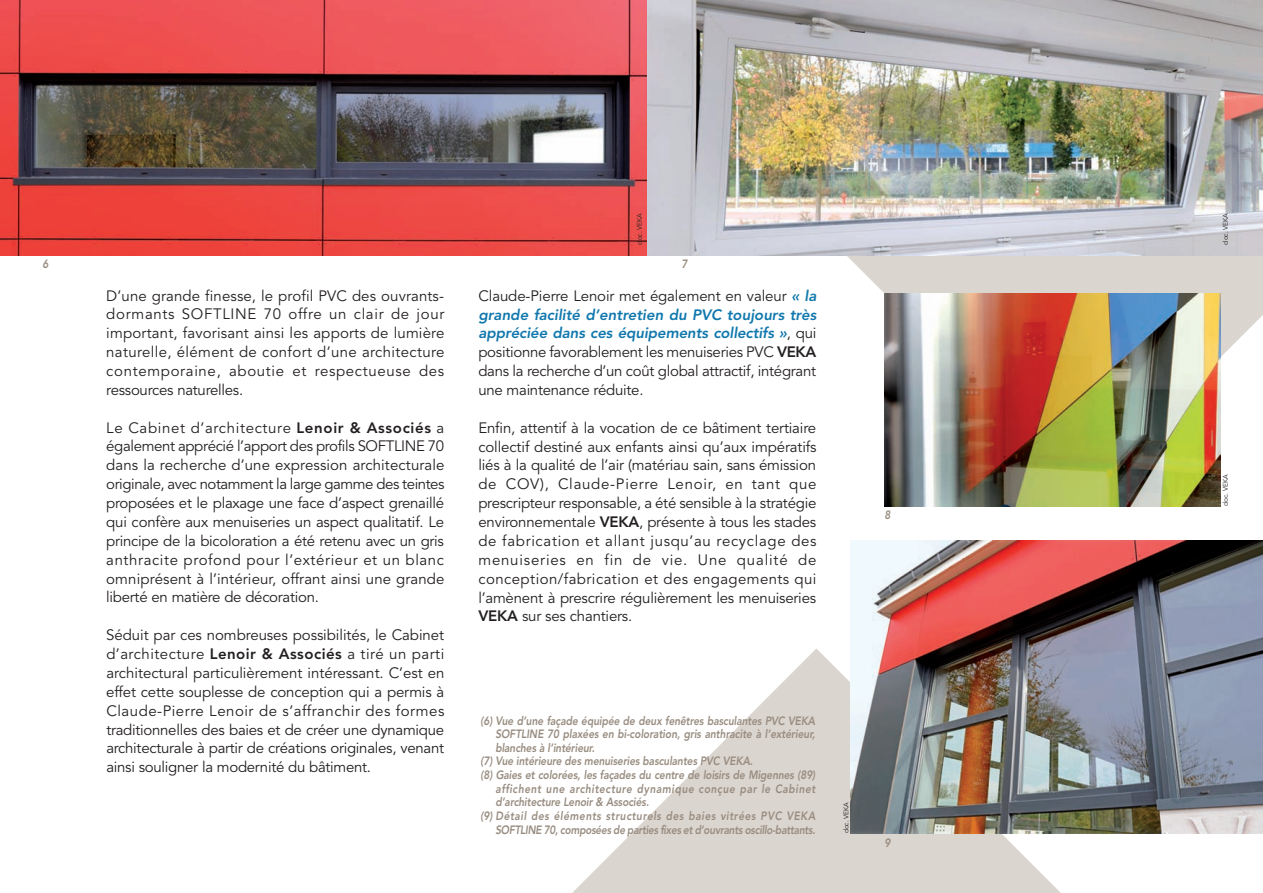
<style>
.page{position:relative;width:1263px;height:893px;background:#fff}
.page>*{position:absolute;margin:0;border:0;box-sizing:border-box;transform-origin:0 0}
.t1{font:15px/18.9px "Avenir";letter-spacing:-.02em;color:#231f20;text-align:justify}
.t2{font:italic 800 12px "Avenir";letter-spacing:-.01em;color:#988c80;scale:.85 1}
.t3{font:italic 800 12px "Avenir";letter-spacing:.055em;color:#988c80;scale:.85 1}
.t4{font:italic 800 12px "Avenir";letter-spacing:-.01em;color:#988c80;scale:.84 1}
.t5{font:6.75px "Avenir";letter-spacing:-.015em;color:#231f20}
.s1{font-weight:800}
.s2{font-weight:800;font-style:italic;color:#1178ad}
</style>
<div class="page">
<svg style="left:823px;top:255px;width:440px;height:238px"></svg>
<svg style="left:572px;top:648px;width:506px;height:245px;fill:#dbd5cf"></svg>
<img style="left:0;top:0;width:1263px;height:255px">
<img style="left:850px;top:540px;width:413px;height:293px">
<img style="left:884px;top:293px;width:336px;height:213px">
<p class="t5" style="left:637px;top:244px;width:33px;rotate:-90deg">doc. VEKA</p>
<p class="t5" style="left:1222px;top:244px;width:33px;rotate:-90deg">doc. VEKA</p>
<p class="t2" style="left:43px;top:259px;width:9px">6</p>
<p class="t2" style="left:681px;top:259px;width:9px">7</p>
<p class="t1" style="left:106px;top:287px;width:340px">D’une grande finesse, le profil PVC des ouvrants&shy;dormants SOFTLINE 70 offre un clair de jour important, favorisant ainsi les apports de lumière naturelle, élément de confort d’une architecture contemporaine, aboutie et respectueuse des ressources naturelles.</p>
<p class="t1" style="left:106px;top:419px;width:340px">Le Cabinet d’architecture <span class="s1">Lenoir &amp; Associés</span> a également apprécié l’apport des profils SOFTLINE 70 dans la recherche d’une expression architecturale originale, avec notamment la large gamme des teintes proposées et le plaxage une face d’aspect grenaillé qui confère aux menuiseries un aspect qualitatif. Le principe de la bicoloration a été retenu avec un gris anthracite profond pour l’extérieur et un blanc omniprésent à l’intérieur, offrant ainsi une grande liberté en matière de décoration.</p>
<p class="t1" style="left:106px;top:627px;width:340px">Séduit par ces nombreuses possibilités, le Cabinet d’architecture <span class="s1">Lenoir &amp; Associés</span> a tiré un parti architectural particulièrement intéressant. C’est en effet cette souplesse de conception qui a permis à Claude-Pierre Lenoir de s’affranchir des formes traditionnelles des baies et de créer une dynamique architecturale à partir de créations originales, venant ainsi souligner la modernité du bâtiment.</p>
<p class="t1" style="left:478px;top:287px;width:340px">Claude-Pierre Lenoir met également en valeur <span class="s2">« la grande facilité d’entretien du PVC toujours très appréciée dans ces équipements collectifs »</span>, qui positionne favorablement les menuiseries PVC <span class="s1">VEKA </span>dans la recherche d’un coût global attractif, intégrant une maintenance réduite.</p>
<p class="t1" style="left:478px;top:419px;width:340px">Enfin, attentif à la vocation de ce bâtiment tertiaire collectif destiné aux enfants ainsi qu’aux impératifs liés à la qualité de l’air (matériau sain, sans émission de COV), Claude-Pierre Lenoir, en tant que prescripteur responsable, a été sensible à la stratégie environnementale <span class="s1">VEKA</span>, présente à tous les stades de fabrication et allant jusqu’au recyclage des menuiseries en fin de vie. Une qualité de conception/fabrication et des engagements qui l’amènent à prescrire régulièrement les menuiseries <span class="s1">VEKA</span> sur ses chantiers.</p>
<p class="t2" style="left:480px;top:715px;width:395px">(6) Vue d’une façade équipée de deux fenêtres basculantes PVC VEKA</p>
<p class="t2" style="left:495px;top:729px;width:378px">SOFTLINE 70 plaxées en bi-coloration, gris anthracite à l’extérieur,</p>
<p class="t2" style="left:495px;top:743px;width:119px">blanches à l’intérieur.</p>
<p class="t2" style="left:480px;top:756px;width:322px">(7) Vue intérieure des menuiseries basculantes PVC VEKA.</p>
<p class="t2" style="left:480px;top:770px;width:395px">(8) Gaies et colorées, les façades du centre de loisirs de Migennes (89)</p>
<p class="t3" style="left:495px;top:784px;width:378px">affichent une architecture dynamique conçue par le Cabinet</p>
<p class="t2" style="left:495px;top:797px;width:182px">d’architecture Lenoir &amp; Associés.</p>
<p class="t3" style="left:480px;top:811px;width:396px">(9) Détail des éléments structurels des baies vitrées PVC VEKA</p>
<p class="t4" style="left:495px;top:825px;width:382px">SOFTLINE 70, composées de parties fixes et d’ouvrants oscillo-battants.</p>
<p class="t5" style="left:843px;top:833px;width:33px;rotate:-90deg">doc. VEKA</p>
<p class="t2" style="left:884px;top:510px;width:9px">8</p>
<p class="t2" style="left:884px;top:838px;width:9px">9</p>
<p class="t5" style="left:1222px;top:506px;width:33px;rotate:-90deg">doc. VEKA</p>
</div>
